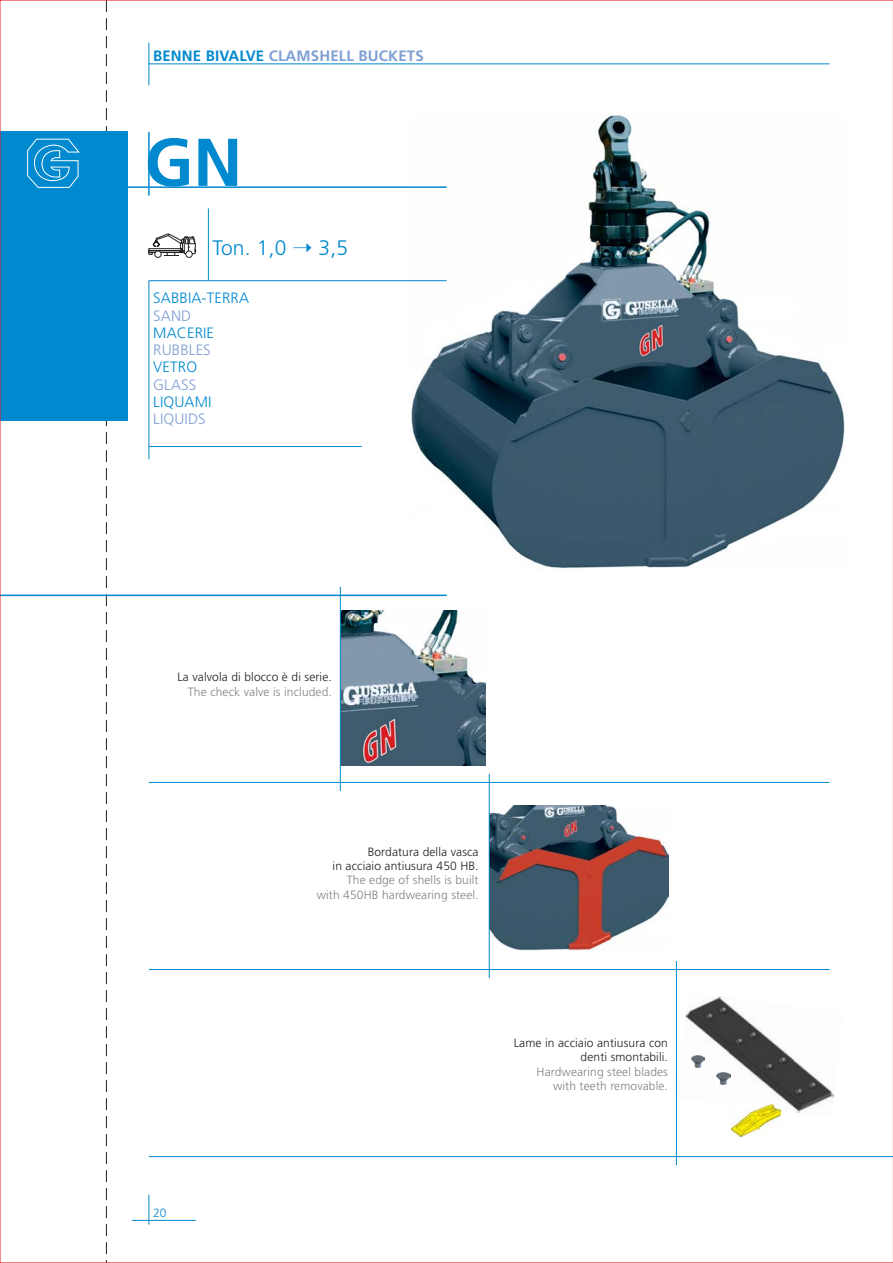
<style>
.page{position:relative;width:893px;height:1263px;background:#fff}
.page>*{position:absolute;margin:0;border:0;box-sizing:border-box;transform-origin:0 0}
.t1{font:700 67.5px "Frutiger";color:#0089cf}
.t2{font:300 21px "Frutiger";color:#0089cf}
.t3{font:300 15px "Frutiger";letter-spacing:.01em;color:#0089cf}
.t4{font:700 15px "Frutiger";letter-spacing:.01em;color:#7f9fd3}
.t5{font:300 15px "Frutiger";letter-spacing:.01em;color:#7f9fd3}
.t6{font:300 12px/14.2px "Frutiger";letter-spacing:.01em;color:#808285;text-align:right}
.t7{font:300 12px/14.2px "Frutiger";letter-spacing:.01em;color:#231f20;text-align:right}
.t8{font:300 12px "Frutiger";color:#0089cf}
.s1{color:#0089cf}
</style>
<div class="page">
<img style="left:490px;top:806px;width:178px;height:144px">
<img style="left:341px;top:610px;width:145px;height:155px">
<img style="left:410px;top:115px;width:435px;height:454px">
<hr style="left:149px;top:280px;width:297px;height:1px;background:#0089cf">
<svg style="left:106px;top:2px;width:1px;height:1259px"></svg>
<hr style="left:149px;top:64px;width:680px;height:1px;background:#0089cf">
<hr style="left:149px;top:43px;width:1px;height:42px;background:#0089cf">
<hr style="left:128px;top:186px;width:318px;height:2px;background:#0089cf">
<hr style="left:149px;top:446px;width:212px;height:1px;background:#0089cf">
<hr style="left:148px;top:132px;width:2px;height:64px;background:#0089cf">
<div style="left:0;top:132px;width:128px;height:289px;background:#0089cf"></div>
<hr style="left:149px;top:1156px;width:743px;height:1px;background:#0089cf">
<hr style="left:149px;top:281px;width:1px;height:178px;background:#0089cf">
<hr style="left:149px;top:969px;width:680px;height:1px;background:#0089cf">
<hr style="left:340px;top:587px;width:1px;height:204px;background:#0089cf">
<hr style="left:0;top:595px;width:446px;height:1px;background:#0089cf">
<hr style="left:149px;top:782px;width:680px;height:1px;background:#0089cf">
<hr style="left:489px;top:774px;width:1px;height:204px;background:#0089cf">
<svg style="left:149px;top:234px;width:47px;height:22px"></svg>
<div style="left:154px;top:251px;width:7px;height:7px;background:#fff;border:1px solid #231f20;border-radius:50%"></div>
<hr style="left:149px;top:1195px;width:1px;height:30px;background:#0089cf">
<hr style="left:132px;top:1220px;width:64px;height:1px;background:#0089cf">
<hr style="left:208px;top:208px;width:1px;height:73px;background:#0089cf">
<svg style="left:27px;top:139px;width:53px;height:49px"></svg>
<img style="left:685px;top:996px;width:149px;height:120px">
<img style="left:691px;top:1056px;width:14px;height:11px">
<img style="left:716px;top:1073px;width:14px;height:11px">
<img style="left:731px;top:1105px;width:49px;height:31px">
<hr style="left:676px;top:961px;width:1px;height:204px;background:#0089cf">
<p class="t4" style="left:153px;top:49px;width:272px"><span class="s1">BENNE BIVALVE</span> CLAMSHELL BUCKETS</p>
<h1 class="t1" style="left:145px;top:135px;width:99px">GN</h1>
<h2 class="t2" style="left:213px;top:239px;width:137px">Ton. 1,0 ➝ 3,5</h2>
<p class="t3" style="left:153px;top:292px;width:97px">SABBIA-TERRA</p>
<p class="t5" style="left:153px;top:309px;width:39px">SAND</p>
<p class="t3" style="left:153px;top:327px;width:62px">MACERIE</p>
<p class="t5" style="left:153px;top:344px;width:59px">RUBBLES</p>
<p class="t3" style="left:153px;top:361px;width:45px">VETRO</p>
<p class="t5" style="left:153px;top:378px;width:45px">GLASS</p>
<p class="t3" style="left:153px;top:396px;width:60px">LIQUAMI</p>
<p class="t5" style="left:153px;top:413px;width:54px">LIQUIDS</p>
<p class="t7" style="left:177px;top:671px;width:156px">La valvola di blocco è di serie.</p>
<p class="t6" style="left:188px;top:685px;width:145px">The check valve is included.</p>
<p class="t8" style="left:153px;top:1208px;width:15px">20</p>
<p class="t7" style="left:332px;top:845px;width:147px">Bordatura della vasca<br>in acciaio antiusura 450 HB.</p>
<p class="t6" style="left:317px;top:874px;width:163px">The edge of shells is built<br>with 450HB hardwearing steel.</p>
<p class="t7" style="left:514px;top:1037px;width:156px">Lame in acciaio antiusura con denti smontabili.</p>
<p class="t6" style="left:536px;top:1065px;width:133px">Hardwearing steel blades with teeth removable.</p>
</div>
